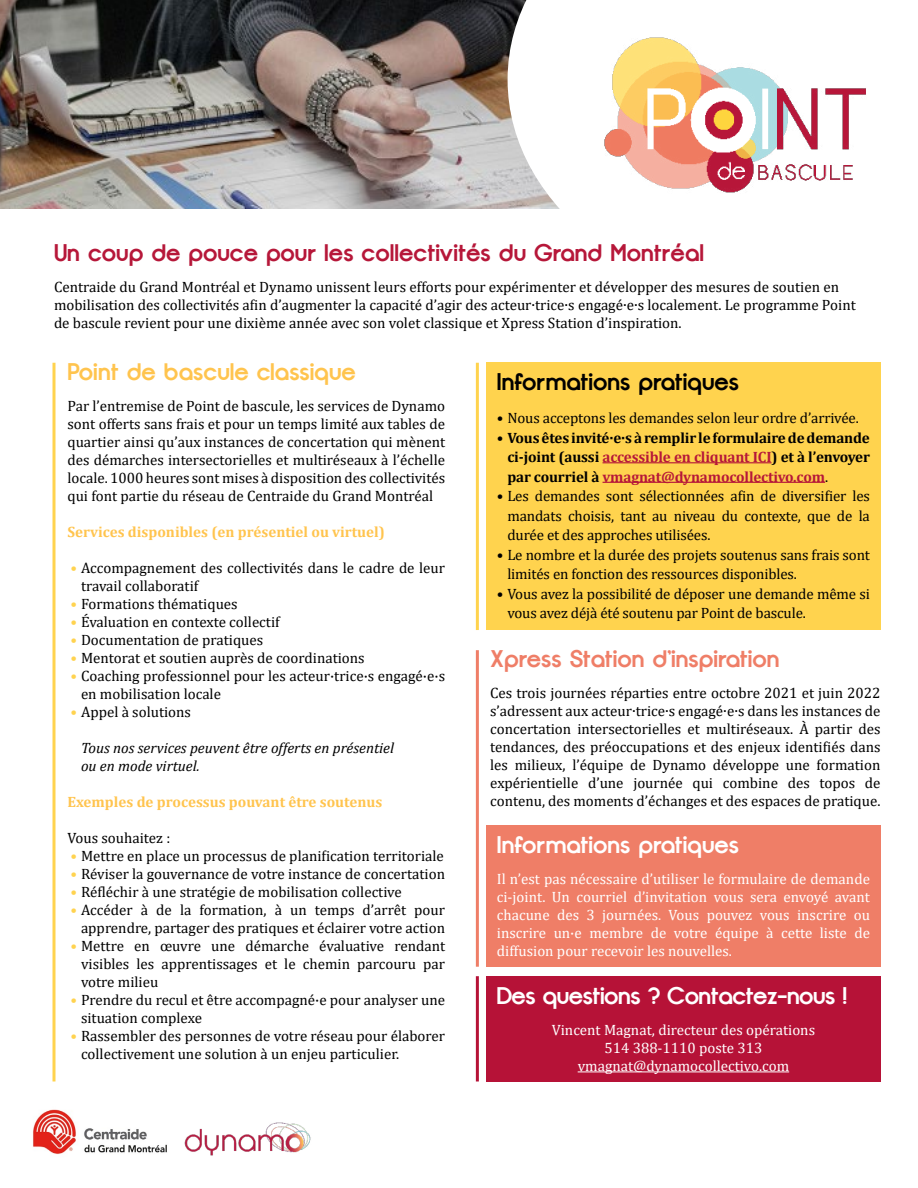
<style>
.page{position:relative;width:918px;height:1188px;background:#fff}
.page>*{position:absolute;margin:0;border:0;box-sizing:border-box;transform-origin:0 0}
.t1{font:24px "Opificio Bold Rounded";color:#b61739}
.t2{font:24px "Opificio Bold Rounded";letter-spacing:-.02em;color:#fff}
.t3{font:24px "Opificio Bold Rounded";color:#ef7e67}
.t4{font:24px "Opificio Bold Rounded";color:#ffc44e}
.t5{font:24px "Opificio Bold Rounded";color:#000}
.t6{font:24px "Opificio Bold Rounded";color:#fff}
.t7{font:15px/18px "Cambria";color:#000}
.t8{font:15px/18px "Cambria";color:#fff;text-align:justify}
.t9{font:700 15px/19.5px "Cambria";letter-spacing:-.01em;color:#000;text-align:justify}
.t10{font:700 15px "Cambria";color:#ffc44e}
.t11{font:italic 15px/18px "Cambria";color:#000}
.s1{color:#ffd34f}
.s2{color:#b61739}
.s3{font-weight:400}
</style>
<div class="page">
<img style="left:0;top:0;width:508px;height:209px">
<svg style="left:508px;top:0;width:52px;height:209px"></svg>
<img style="left:604px;top:37px;width:262px;height:156px">
<svg style="left:52px;top:363px;width:4px;height:718px;background:#ffdd7a"></svg>
<hr style="left:476px;top:363px;width:3px;height:267px;background:#ffd34e">
<hr style="left:476px;top:650px;width:3px;height:317px;background:#ef7e67">
<div style="left:486px;top:363px;width:394px;height:267px;background:#ffd34e"></div>
<hr style="left:603px;top:462px;width:169px;height:1px;background:#b61739">
<hr style="left:603px;top:482px;width:222px;height:1px;background:#b61739">
<div style="left:486px;top:825px;width:394px;height:142px;background:#ef7e67"></div>
<img style="left:184px;top:1122px;width:127px;height:34px">
<img style="left:33px;top:1109px;width:134px;height:46px">
<div style="left:486px;top:976px;width:394px;height:106px;background:#b61237"></div>
<hr style="left:578px;top:1071px;width:211px;height:1px;background:#fff">
<hr style="left:476px;top:976px;width:3px;height:106px;background:#b61237">
<h1 class="t1" style="left:54px;top:238px;width:652px">Un coup de pouce pour les collectivités du Grand Montréal</h1>
<p class="t7" style="left:54px;top:278px;width:803px">Centraide du Grand Montréal et Dynamo unissent leurs efforts pour expérimenter et développer des mesures de soutien en mobilisation des collectivités afin d’augmenter la capacité d’agir des acteur∙trice∙s engagé∙e∙s localement. Le programme Point de bascule revient pour une dixième année avec son volet classique et Xpress Station d’inspiration.</p>
<h1 class="t4" style="left:68px;top:357px;width:290px">Point de bascule classique</h1>
<p class="t7" style="left:68px;top:397px;width:379px;text-align:justify">Par l’entremise de Point de bascule, les services de Dynamo sont offerts sans frais et pour un temps limité aux tables de quartier ainsi qu’aux instances de concertation qui mènent des démarches intersectorielles et multiréseaux à l’échelle locale. 1000 heures sont mises à disposition des collectivités qui font partie du réseau de Centraide du Grand Montréal</p>
<p class="t10" style="left:68px;top:521px;width:319px">Services disponibles (en présentiel ou virtuel)</p>
<p class="t7" style="left:81px;top:559px;width:366px;text-indent:-10px"><span class="s1">•</span> Accompagnement des collectivités dans le cadre de leur travail collaboratif</p>
<p class="t7" style="left:70px;top:595px;width:169px"><span class="s1">•</span> Formations thématiques</p>
<p class="t7" style="left:70px;top:613px;width:211px"><span class="s1">•</span> Évaluation en contexte collectif</p>
<p class="t7" style="left:70px;top:631px;width:194px"><span class="s1">•</span> Documentation de pratiques</p>
<p class="t7" style="left:70px;top:649px;width:296px"><span class="s1">•</span> Mentorat et soutien auprès de coordinations</p>
<p class="t7" style="left:81px;top:667px;width:366px;text-indent:-10px"><span class="s1">•</span> Coaching professionnel pour les acteur·trice·s engagé·e·s en mobilisation locale</p>
<p class="t7" style="left:70px;top:703px;width:122px"><span class="s1">•</span> Appel à solutions</p>
<p class="t11" style="left:81px;top:738px;width:315px">Tous nos services peuvent être offerts en présentiel ou en mode virtuel.</p>
<p class="t10" style="left:68px;top:791px;width:316px">Exemples de processus pouvant être soutenus</p>
<p class="t7" style="left:68px;top:829px;width:104px">Vous souhaitez :</p>
<p class="t7" style="left:70px;top:847px;width:375px"><span class="s1">•</span> Mettre en place un processus de planification territoriale</p>
<p class="t7" style="left:70px;top:865px;width:376px"><span class="s1">•</span> Réviser la gouvernance de votre instance de concertation</p>
<p class="t7" style="left:70px;top:883px;width:333px"><span class="s1">•</span> Réfléchir à une stratégie de mobilisation collective</p>
<p class="t7" style="left:70px;top:901px;width:376px;text-align:right"><span class="s1">•</span> Accéder à de la formation, à un temps d’arrêt pour apprendre, partager des pratiques et éclairer votre action</p>
<p class="t7" style="left:81px;top:937px;width:366px;text-align:justify;text-indent:-10px"><span class="s1">•</span> Mettre en œuvre une démarche évaluative rendant visibles les apprentissages et le chemin parcouru par votre milieu</p>
<p class="t7" style="left:81px;top:991px;width:366px;text-indent:-10px"><span class="s1">•</span> Prendre du recul et être accompagné·e pour analyser une situation complexe</p>
<p class="t7" style="left:81px;top:1027px;width:366px;text-indent:-10px"><span class="s1">•</span> Rassembler des personnes de votre réseau pour élaborer collectivement une solution à un enjeu particulier.</p>
<h1 class="t5" style="left:497px;top:367px;width:244px">Informations pratiques</h1>
<p class="t7" style="left:497px;top:409px;width:363px">• Nous acceptons les demandes selon leur ordre d’arrivée.</p>
<p class="t9" style="left:507px;top:427px;width:364px;text-indent:-10px">• Vous êtes invité·e·s à remplir le formulaire de demande ci-joint (aussi <span class="s2">accessible en cliquant ICI</span>) et à l’envoyer par courriel à <span class="s2">vmagnat@dynamocollectivo.com</span><span class="s3">.</span></p>
<p class="t7" style="left:507px;top:486px;width:364px;line-height:19.5px;text-align:justify;text-indent:-10px">• Les demandes sont sélectionnées afin de diversifier les mandats choisis, tant au niveau du contexte, que de la durée et des approches utilisées.</p>
<p class="t7" style="left:507px;top:545px;width:364px;line-height:19.5px;text-indent:-10px">• Le nombre et la durée des projets soutenus sans frais sont limités en fonction des ressources disponibles.</p>
<p class="t7" style="left:507px;top:584px;width:364px;line-height:19.5px;text-indent:-10px">• Vous avez la possibilité de déposer une demande même si vous avez déjà été soutenu par Point de bascule.</p>
<h1 class="t3" style="left:490px;top:644px;width:291px">Xpress Station d’inspiration</h1>
<p class="t7" style="left:490px;top:684px;width:392px;text-align:justify">Ces trois journées réparties entre octobre 2021 et juin 2022 s’adressent aux acteur∙trice∙s engagé∙e∙s dans les instances de concertation intersectorielles et multiréseaux. À partir des tendances, des préoccupations et des enjeux identifiés dans les milieux, l’équipe de Dynamo développe une formation expérientielle d’une journée qui combine des topos de contenu, des moments d’échanges et des espaces de pratique.</p>
<h1 class="t6" style="left:497px;top:830px;width:244px">Informations pratiques</h1>
<p class="t8" style="left:497px;top:870px;width:375px">Il n’est pas nécessaire d’utiliser le formulaire de demande ci-joint. Un courriel d’invitation vous sera envoyé avant chacune des 3 journées. Vous pouvez vous inscrire ou inscrire un·e membre de votre équipe à cette liste de diffusion pour recevoir les nouvelles.</p>
<h1 class="t2" style="left:497px;top:981px;width:352px">Des questions ? Contactez-nous !</h1>
<p class="t8" style="left:552px;top:1021px;width:265px;text-align:center">Vincent Magnat, directeur des opérations<br>514 388-1110 poste 313 vmagnat@dynamocollectivo.com</p>
</div>
